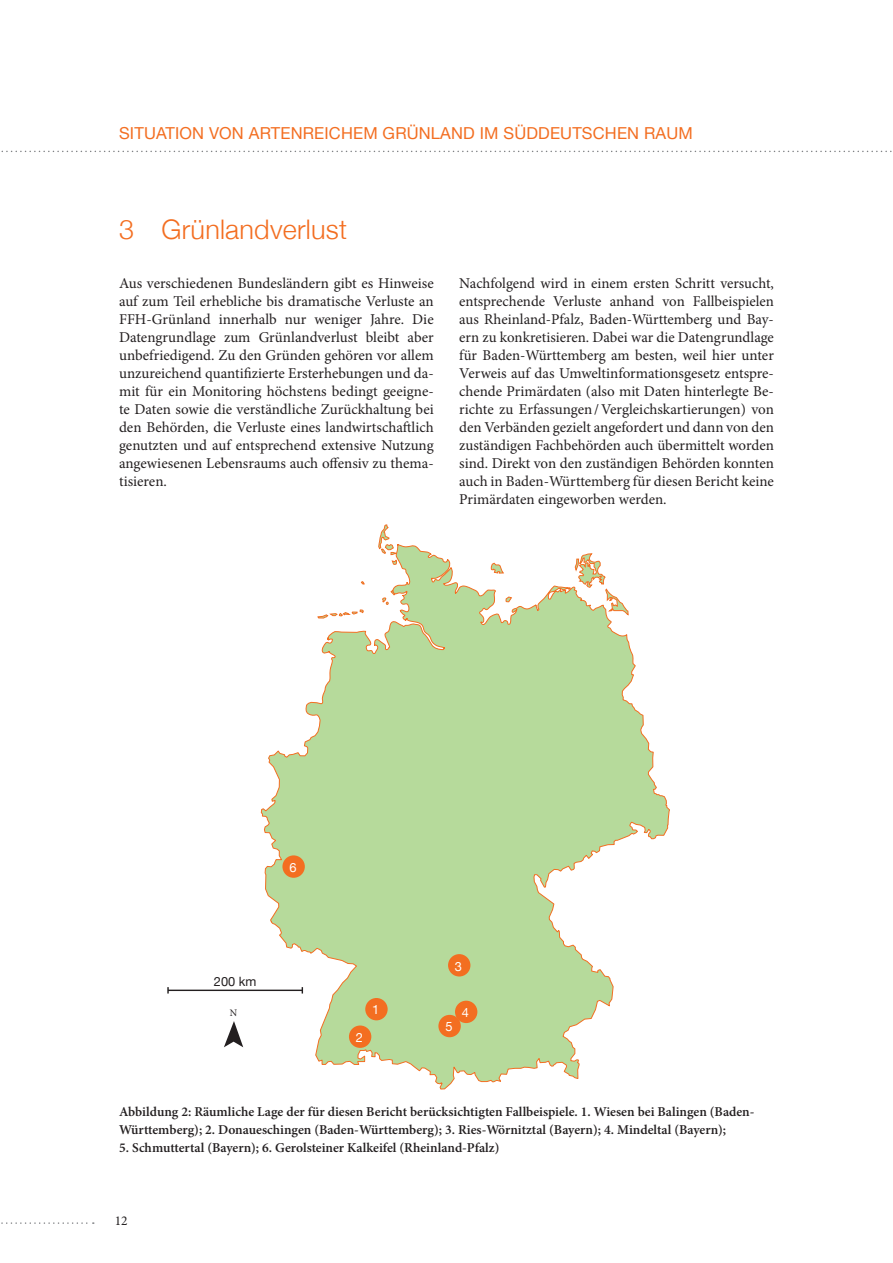
<style>
.page{position:relative;width:893px;height:1263px;background:#fff}
.page>*{position:absolute;margin:0;border:0;box-sizing:border-box;transform-origin:0 0}
.t1{font:300 27px "Helvetica Neue";letter-spacing:.01em;color:#f36e21}
.t2{font:16.5px "Helvetica Neue";letter-spacing:.01em;color:#f36e21}
.t3{font:15px/18px "Minion Pro";color:#231f20;text-align:justify}
.t4{font:600 13.5px/18px "Minion Pro";color:#231f20}
.t5{font:13.5px "Minion Pro";color:#231f20}
.t6{font:12.9px "Helvetica Neue";color:#fff}
.t7{font:12.9px "Helvetica Neue";color:#231f20}
.t8{font:10.05px "Minion Pro";color:#231f20}
</style>
<div class="page">
<svg style="left:1px;top:151px;width:891px;height:1px"></svg>
<svg style="left:1px;top:1222px;width:93px;height:2px"></svg>
<svg style="left:378px;top:524px;width:12px;height:20px"></svg>
<svg style="left:261px;top:544px;width:409px;height:546px"></svg>
<div style="left:365px;top:998px;width:23px;height:22px;background:#f36e21;border-radius:50%"></div>
<div style="left:349px;top:1025px;width:22px;height:23px;background:#f36e21;border-radius:50%"></div>
<div style="left:448px;top:954px;width:22px;height:22px;background:#f36e21;border-radius:50%"></div>
<div style="left:455px;top:1001px;width:22px;height:22px;background:#f36e21;border-radius:50%"></div>
<div style="left:438px;top:1015px;width:23px;height:22px;background:#f36e21;border-radius:50%"></div>
<div style="left:282px;top:855px;width:23px;height:23px;background:#f36e21;border-radius:50%"></div>
<svg style="left:224px;top:1021px;width:19px;height:26px"></svg>
<hr style="left:168px;top:989px;width:134px;height:2px;background:#231f20">
<p class="t2" style="left:119px;top:119px;width:575px">SITUATION VON ARTENREICHEM GRÜNLAND IM SÜDDEUTSCHEN RAUM</p>
<h1 class="t1" style="left:119px;top:208px;width:229px">3 Grünlandverlust</h1>
<p class="t3" style="left:119px;top:274px;width:316px">Aus verschiedenen Bundesländern gibt es Hinweise auf zum Teil erhebliche bis dramatische Verluste an FFH-Grünland innerhalb nur weniger Jahre. Die Datengrundlage zum Grünlandverlust bleibt aber unbefriedigend. Zu den Gründen gehören vor allem unzureichend quantifizierte Ersterhebungen und da&shy;mit für ein Monitoring höchstens bedingt geeigne&shy;te Daten sowie die verständliche Zurückhaltung bei den Behörden, die Verluste eines landwirtschaftlich genutzten und auf entsprechend extensive Nutzung angewiesenen Lebensraums auch offensiv zu thema&shy;tisieren.</p>
<p class="t3" style="left:459px;top:274px;width:316px">Nachfolgend wird in einem ersten Schritt versucht, entsprechende Verluste anhand von Fallbeispielen aus Rheinland-Pfalz, Baden-Württemberg und Bay&shy;ern zu konkretisieren. Dabei war die Datengrundlage für Baden-Württemberg am besten, weil hier unter Verweis auf das Umweltinformationsgesetz entspre&shy;chende Primärdaten (also mit Daten hinterlegte Be&shy;richte zu Erfassungen/Vergleichskartierungen) von den Verbänden gezielt angefordert und dann von den zuständigen Fachbehörden auch übermittelt worden sind. Direkt von den zuständigen Behörden konnten auch in Baden-Württemberg für diesen Bericht keine Primärdaten eingeworben werden.</p>
<p class="t6" style="left:289px;top:856px;width:9px">6</p>
<p class="t7" style="left:214px;top:970px;width:44px">200 KM</p>
<p class="t8" style="left:230px;top:1006px;width:9px">N</p>
<p class="t6" style="left:356px;top:1026px;width:9px">2</p>
<p class="t6" style="left:372px;top:999px;width:9px">1</p>
<p class="t6" style="left:455px;top:955px;width:9px">3</p>
<p class="t6" style="left:445px;top:1015px;width:9px">5</p>
<p class="t6" style="left:462px;top:1001px;width:9px">4</p>
<p class="t4" style="left:119px;top:1103px;width:637px">Abbildung 2: Räumliche Lage der für diesen Bericht berücksichtigten Fallbeispiele. 1. Wiesen bei Balingen (Baden-<br>Württemberg); 2. Donaueschingen (Baden-Württemberg); 3. Ries-Wörnitztal (Bayern); 4. Mindeltal (Bayern);</p>
<p class="t4" style="left:119px;top:1139px;width:382px">5. Schmuttertal (Bayern); 6. Gerolsteiner Kalkeifel (Rheinland-Pfalz)</p>
<p class="t5" style="left:115px;top:1211px;width:14px">12</p>
</div>
